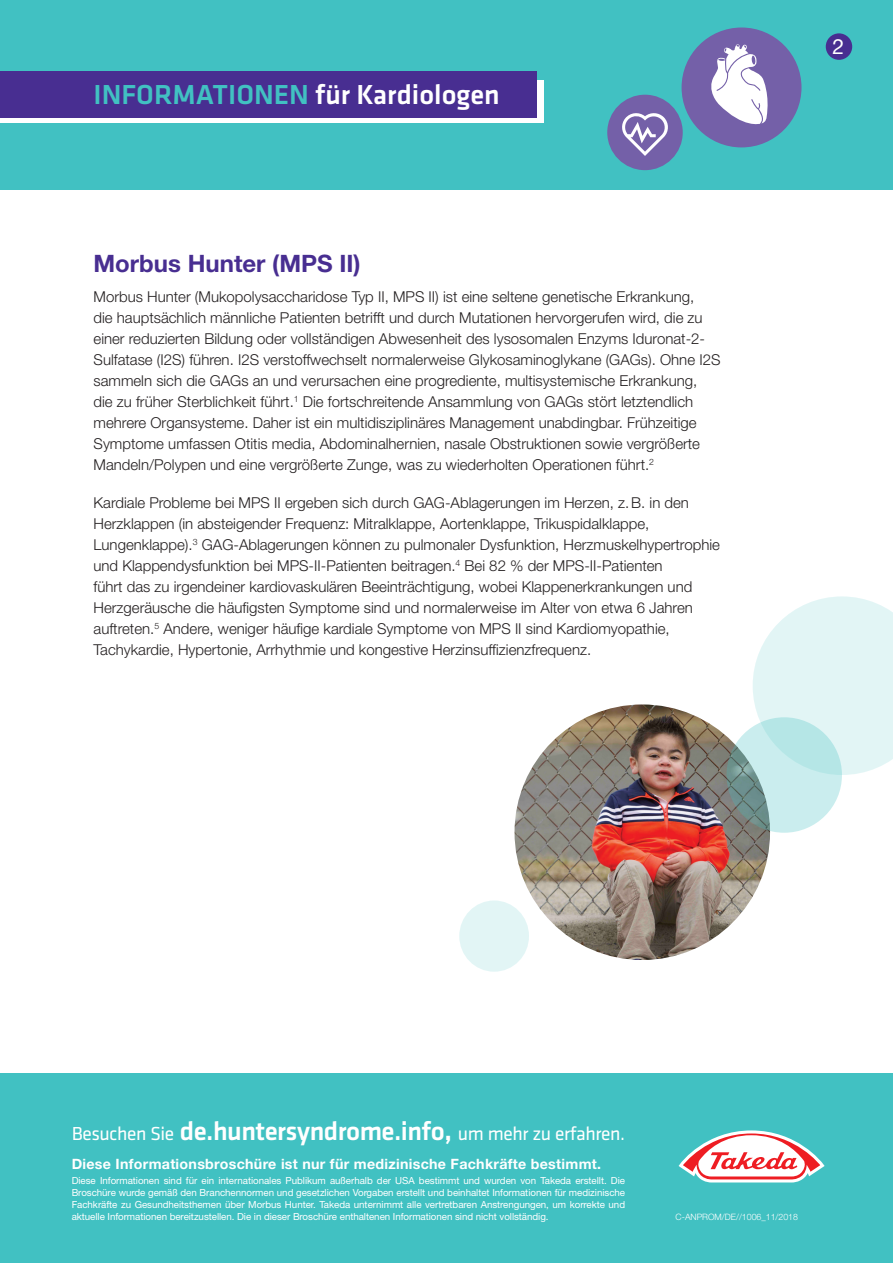
<style>
.page{position:relative;width:893px;height:1263px;background:#fff}
.page>*{position:absolute;margin:0;border:0;box-sizing:border-box;transform-origin:0 0}
.t1{font:500 28.5px "Klavika";color:#fff}
.t2{font:700 24px "Helvetica Neue LT Pro";color:#482e91}
.t3{font:21px "Helvetica Neue LT Std";color:#fff}
.t4{font:19.5px "Klavika";letter-spacing:-.02em;color:#fff}
.t5{font:300 15px/21px "Helvetica Neue LT Pro";color:#231f20}
.t6{font:700 14.25px "Helvetica Neue LT Pro";letter-spacing:.02em;color:#fff}
.t7{font:9.75px/12px "Helvetica Neue LT Pro";letter-spacing:-.005em;color:#fff;text-align:justify}
.t8{font:300 8.7px "Helvetica Neue LT Pro";color:#fff}
.s1{color:#41c1c2}
.s2{font-weight:500;font-size:27px}
.s3{font-weight:500;font-size:30px}
</style>
<div class="page">
<div style="left:0;top:1074px;width:893px;height:189px;background:#41c1c2"></div>
<svg style="left:679px;top:1130px;width:146px;height:52px"></svg>
<div style="left:0;top:0;width:893px;height:190px;background:#41c1c2"></div>
<svg style="left:0;top:80px;width:543px;height:43px;background:#e1dced"></svg>
<div style="left:0;top:71px;width:536px;height:46px;background:#482e91"></div>
<img style="left:514px;top:704px;width:256px;height:256px;border-radius:128px">
<svg style="left:753px;top:596px;width:140px;height:179px;background:#e5f6f6"></svg>
<div style="left:826px;top:33px;width:26px;height:27px;background:#482e91;border-radius:50%"></div>
<div style="left:682px;top:28px;width:119px;height:119px;background:#7460a8;border-radius:50%"></div>
<div style="left:607px;top:95px;width:76px;height:75px;background:#7460a8;border-radius:50%"></div>
<svg style="left:711px;top:44px;width:57px;height:81px"></svg>
<svg style="left:622px;top:113px;width:46px;height:43px"></svg>
<svg style="left:726px;top:717px;width:116px;height:116px;background:#b1d7d6"></svg>
<div style="left:459px;top:900px;width:70px;height:72px;background:#e2f5f5;border-radius:50%"></div>
<h1 class="t1" style="left:94px;top:75px;width:408px"><span class="s1">INFORMATIONEN</span> für Kardiologen</h1>
<h2 class="t2" style="left:94px;top:249px;width:269px">Morbus Hunter (MPS II)</h2>
<p class="t5" style="left:94px;top:286px;width:628px">Morbus Hunter (Mukopolysaccharidose Typ II, MPS II) ist eine seltene genetische Erkrankung,<br>die hauptsächlich männliche Patienten betrifft und durch Mutationen hervorgerufen wird, die zu einer reduzierten Bildung oder vollständigen Abwesenheit des lysosomalen Enzyms Iduronat-2- Sulfatase (I2S) führen. I2S verstoffwechselt normalerweise Glykosaminoglykane (GAGs). Ohne I2S sammeln sich die GAGs an und verursachen eine progrediente, multisystemische Erkrankung,<br>die zu früher Sterblichkeit führt.<sup>1</sup> Die fortschreitende Ansammlung von GAGs stört letztendlich mehrere Organsysteme. Daher ist ein multidisziplinäres Management unabdingbar. Frühzeitige Symptome umfassen Otitis media, Abdominalhernien, nasale Obstruktionen sowie vergrößerte Mandeln/Polypen und eine vergrößerte Zunge, was zu wiederholten Operationen führt.<sup>2</sup></p>
<p class="t5" style="left:94px;top:492px;width:628px">Kardiale Probleme bei MPS II ergeben sich durch GAG-Ablagerungen im Herzen, z.B. in den Herzklappen (in absteigender Frequenz: Mitralklappe, Aortenklappe, Trikuspidalklappe, Lungenklappe).<sup>3</sup> GAG-Ablagerungen können zu pulmonaler Dysfunktion, Herzmuskelhypertrophie und Klappendysfunktion bei MPS-II-Patienten beitragen.<sup>4</sup> Bei 82 % der MPS-II-Patienten<br>führt das zu irgendeiner kardiovaskulären Beeinträchtigung, wobei Klappenerkrankungen und Herzgeräusche die häufigsten Symptome sind und normalerweise im Alter von etwa 6 Jahren auftreten.<sup>5</sup> Andere, weniger häufige kardiale Symptome von MPS II sind Kardiomyopathie, Tachykardie, Hypertonie, Arrhythmie und kongestive Herzinsuffizienzfrequenz.</p>
<h3 class="t3" style="left:832px;top:34px;width:13px">2</h3>
<h3 class="t4" style="left:72px;top:1121px;width:555px">Besuchen Sie <span class="s2">de.huntersyndrome.info</span><span class="s3">,</span> um mehr zu erfahren.</h3>
<p class="t6" style="left:72px;top:1155px;width:531px">Diese Informationsbroschüre ist nur für medizinische Fachkräfte bestimmt.</p>
<p class="t7" style="left:72px;top:1175px;width:555px">Diese Informationen sind für ein internationales Publikum außerhalb der USA bestimmt und wurden von Takeda erstellt. Die Broschüre wurde gemäß den Branchennormen und gesetzlichen Vorgaben erstellt und beinhaltet Informationen für medizinische Fachkräfte zu Gesundheitsthemen über Morbus Hunter. Takeda unternimmt alle vertretbaren Anstrengungen, um korrekte und aktuelle Informationen bereitzustellen. Die in dieser Broschüre enthaltenen Informationen sind nicht vollständig.</p>
<p class="t8" style="left:676px;top:1212px;width:124px">C-ANPROM/DE//1006_11/2018</p>
</div>
